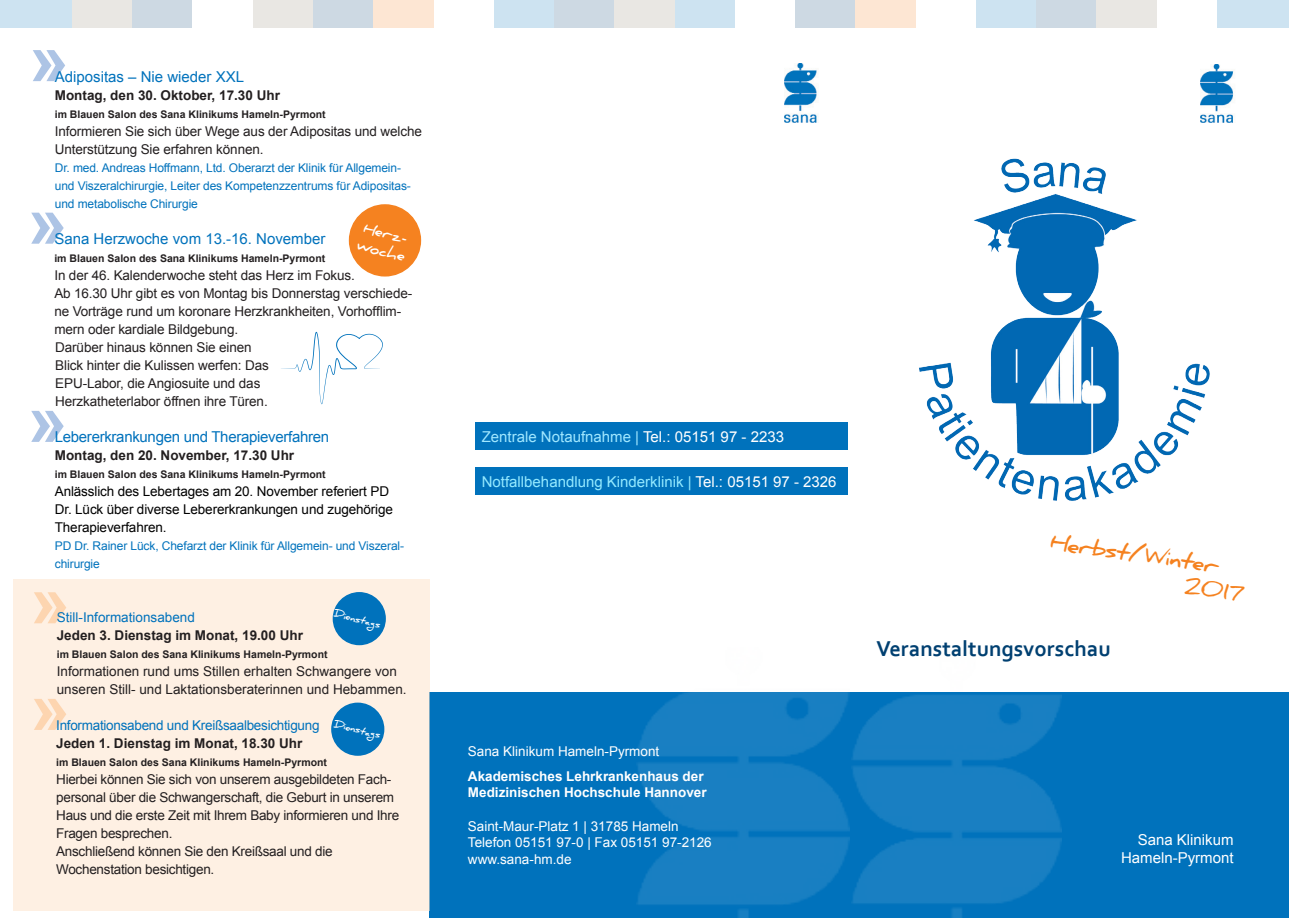
<style>
.page{position:relative;width:1289px;height:919px;background:#fff}
.page>*{position:absolute;margin:0;border:0;box-sizing:border-box;transform-origin:0 0}
.t1{font:700 22.5px "Corbel";color:#004071}
.t2{font:700 22.5px "Daniel";color:#f58220}
.t3{font:15px "Arial";color:#0072bc}
.t4{font:15px "Arial";color:#94e9ff}
.t5{font:15px "Arial";color:#a0e7ff}
.t6{font:15px "Arial";letter-spacing:-.02em;color:#0072bc}
.t7{font:15px "Arial";color:#fff}
.t8{font:700 15px/18px "Daniel";color:#fff}
.t9{font:13.5px/18px "Arial";letter-spacing:-.01em;color:#231f20}
.t10{font:700 13.5px "Arial";color:#231f20}
.t11{font:13.5px/18px "Arial";letter-spacing:-.01em;color:#000}
.t12{font:13.5px "Arial";color:#fff}
.t13{font:700 13.5px "Arial";color:#fff}
.t14{font:13.5px "Arial";letter-spacing:-.02em;color:#0072bc}
.t15{font:13.5px "Arial";color:#0072bc}
.t16{font:12px/18px "Arial";letter-spacing:-.01em;color:#0072bc}
.t17{font:700 10.5px "Arial";color:#231f20}
.t18{font:700 9.75px "Daniel";color:#fff}
.s1{color:#fff}
</style>
<div class="page">
<div style="left:475px;top:423px;width:372px;height:27px;background:#0072bc"></div>
<div style="left:475px;top:467px;width:372px;height:28px;background:#0072bc"></div>
<div style="left:429px;top:692px;width:859px;height:225px;background:#0072bc"></div>
<img style="left:851px;top:695px;width:210px;height:223px">
<img style="left:637px;top:692px;width:212px;height:226px">
<div style="left:0;top:0;width:72px;height:28px;background:#cde3f1"></div>
<div style="left:72px;top:0;width:61px;height:28px;background:#e9e7e3"></div>
<div style="left:133px;top:0;width:60px;height:28px;background:#cdd9e3"></div>
<div style="left:253px;top:0;width:60px;height:28px;background:#e9e7e3"></div>
<div style="left:313px;top:0;width:60px;height:28px;background:#cdd9e3"></div>
<div style="left:373px;top:0;width:61px;height:28px;background:#fde6d3"></div>
<div style="left:494px;top:0;width:60px;height:28px;background:#cde3f1"></div>
<div style="left:554px;top:0;width:60px;height:28px;background:#cdd9e3"></div>
<div style="left:614px;top:0;width:61px;height:28px;background:#e9e7e3"></div>
<div style="left:675px;top:0;width:60px;height:28px;background:#cde3f1"></div>
<div style="left:795px;top:0;width:60px;height:28px;background:#cdd9e3"></div>
<div style="left:855px;top:0;width:61px;height:28px;background:#fde6d3"></div>
<div style="left:976px;top:0;width:60px;height:28px;background:#cde3f1"></div>
<div style="left:1036px;top:0;width:60px;height:28px;background:#cdd9e3"></div>
<div style="left:1096px;top:0;width:61px;height:28px;background:#e9e7e3"></div>
<div style="left:1217px;top:0;width:71px;height:28px;background:#cde3f1"></div>
<img style="left:919px;top:158px;width:291px;height:343px">
<img style="left:784px;top:64px;width:33px;height:59px">
<img style="left:1200px;top:64px;width:35px;height:59px">
<svg style="left:31px;top:411px;width:33px;height:31px"></svg>
<svg style="left:31px;top:213px;width:33px;height:31px"></svg>
<div style="left:13px;top:579px;width:416px;height:331px;background:#fef0e3"></div>
<svg style="left:34px;top:699px;width:32px;height:30px"></svg>
<svg style="left:34px;top:592px;width:32px;height:31px"></svg>
<div style="left:333px;top:592px;width:52px;height:52px;background:#0072bc;border-radius:50%"></div>
<div style="left:333px;top:592px;width:53px;height:53px;border:2px solid #0072bc;border-radius:50%"></div>
<div style="left:332px;top:703px;width:51px;height:52px;background:#0072bc;border-radius:50%"></div>
<div style="left:331px;top:702px;width:53px;height:53px;border:2px solid #0072bc;border-radius:50%"></div>
<svg style="left:33px;top:50px;width:32px;height:31px"></svg>
<svg style="left:281px;top:332px;width:102px;height:72px"></svg>
<div style="left:349px;top:205px;width:71px;height:71px;background:#f58220;border-radius:50%"></div>
<div style="left:349px;top:204px;width:72px;height:72px;border:2px solid #f58220;border-radius:50%"></div>
<p class="t3" style="left:55px;top:67px;width:191px">Adipositas – Nie wieder XXL</p>
<p class="t10" style="left:55px;top:86px;width:227px">Montag, den 30. Oktober, 17.30 Uhr</p>
<p class="t17" style="left:55px;top:107px;width:272px">im Blauen Salon des Sana Klinikums Hameln-Pyrmont</p>
<p class="t9" style="left:55px;top:122px;width:368px">Informieren Sie sich über Wege aus der Adipositas und welche<br>Unterstützung Sie erfahren können.</p>
<p class="t16" style="left:55px;top:159px;width:357px">Dr. med. Andreas Hoffmann, Ltd. Oberarzt der Klinik für Allgemein&shy;und Viszeralchirurgie, Leiter des Kompetenzzentrums für Adipositas&shy;und metabolische Chirurgie</p>
<p class="t8" style="left:364px;top:218px;width:51px;rotate:14deg">Herz&shy;woche</p>
<p class="t3" style="left:54px;top:229px;width:272px">Sana Herzwoche vom 13.-16. November</p>
<p class="t17" style="left:54px;top:251px;width:272px">im Blauen Salon des Sana Klinikums Hameln-Pyrmont</p>
<p class="t9" style="left:54px;top:266px;width:302px">In der 46. Kalenderwoche steht das Herz im Fokus.</p>
<p class="t9" style="left:54px;top:284px;width:359px">Ab 16.30 Uhr gibt es von Montag bis Donnerstag verschiede&shy;ne Vorträge rund um koronare Herzkrankheiten, Vorhofflim&shy;mern oder kardiale Bildgebung.</p>
<p class="t9" style="left:55px;top:338px;width:215px">Darüber hinaus können Sie einen Blick hinter die Kulissen werfen: Das EPU-Labor, die Angiosuite und das Herzkatheterlabor öffnen ihre Türen.</p>
<p class="t6" style="left:55px;top:427px;width:276px">Lebererkrankungen und Therapieverfahren</p>
<p class="t10" style="left:55px;top:446px;width:241px">Montag, den 20. November, 17.30 Uhr</p>
<p class="t17" style="left:55px;top:467px;width:272px">im Blauen Salon des Sana Klinikums Hameln-Pyrmont</p>
<p class="t11" style="left:55px;top:482px;width:340px">Anlässlich des Lebertages am 20. November referiert PD<br>Dr. Lück über diverse Lebererkrankungen und zugehörige<br>Therapieverfahren.</p>
<p class="t16" style="left:55px;top:537px;width:351px">PD Dr. Rainer Lück, Chefarzt der Klinik für Allgemein- und Viszeral&shy;chirurgie</p>
<p class="t18" style="left:335px;top:607px;width:49px;rotate:14deg">Dienstags</p>
<p class="t15" style="left:57px;top:608px;width:140px">Still-Informationsabend</p>
<p class="t10" style="left:57px;top:626px;width:248px">Jeden 3. Dienstag im Monat, 19.00 Uhr</p>
<p class="t17" style="left:57px;top:647px;width:272px">im Blauen Salon des Sana Klinikums Hameln-Pyrmont</p>
<p class="t9" style="left:57px;top:662px;width:351px">Informationen rund ums Stillen erhalten Schwangere von unseren Still- und Laktationsberaterinnen und Hebammen.</p>
<p class="t14" style="left:56px;top:716px;width:265px">Informationsabend und Kreißsaalbesichtigung</p>
<p class="t10" style="left:56px;top:734px;width:248px">Jeden 1. Dienstag im Monat, 18.30 Uhr</p>
<p class="t17" style="left:56px;top:755px;width:272px">im Blauen Salon des Sana Klinikums Hameln-Pyrmont</p>
<p class="t9" style="left:56px;top:770px;width:344px">Hierbei können Sie sich von unserem ausgebildeten Fach&shy;personal über die Schwangerschaft, die Geburt in unserem Haus und die erste Zeit mit Ihrem Baby informieren und Ihre Fragen besprechen.</p>
<p class="t9" style="left:56px;top:842px;width:278px">Anschließend können Sie den Kreißsaal und die<br>Wochenstation besichtigen.</p>
<p class="t18" style="left:335px;top:718px;width:49px;rotate:14deg">Dienstags</p>
<p class="t5" style="left:482px;top:427px;width:304px">Zentrale Notaufnahme | <span class="s1">Tel.: 05151 97 - 2233</span></p>
<p class="t4" style="left:482px;top:471px;width:356px">Notfallbehandlung Kinderklinik | <span class="s1">Tel.: 05151 97 - 2326</span></p>
<p class="t12" style="left:468px;top:742px;width:193px">Sana Klinikum Hameln-Pyrmont</p>
<p class="t13" style="left:468px;top:766px;width:237px">Akademisches Lehrkrankenhaus der</p>
<p class="t13" style="left:468px;top:783px;width:240px">Medizinischen Hochschule Hannover</p>
<p class="t12" style="left:468px;top:817px;width:212px">Saint-Maur-Platz 1 | 31785 Hameln</p>
<p class="t12" style="left:468px;top:833px;width:245px">Telefon 05151 97-0 | Fax 05151 97-2126</p>
<p class="t12" style="left:468px;top:850px;width:105px">www.sana-hm.de</p>
<p class="t2" style="left:1052px;top:528px;width:171px;rotate:8deg">Herbst/Winter</p>
<p class="t2" style="left:1186px;top:573px;width:61px;rotate:8deg">2017</p>
<p class="t1" style="left:876px;top:634px;width:236px">Veranstaltungsvorschau</p>
<p class="t7" style="left:1137px;top:829px;width:97px">Sana Klinikum</p>
<p class="t7" style="left:1121px;top:847px;width:114px">Hameln-Pyrmont</p>
</div>
